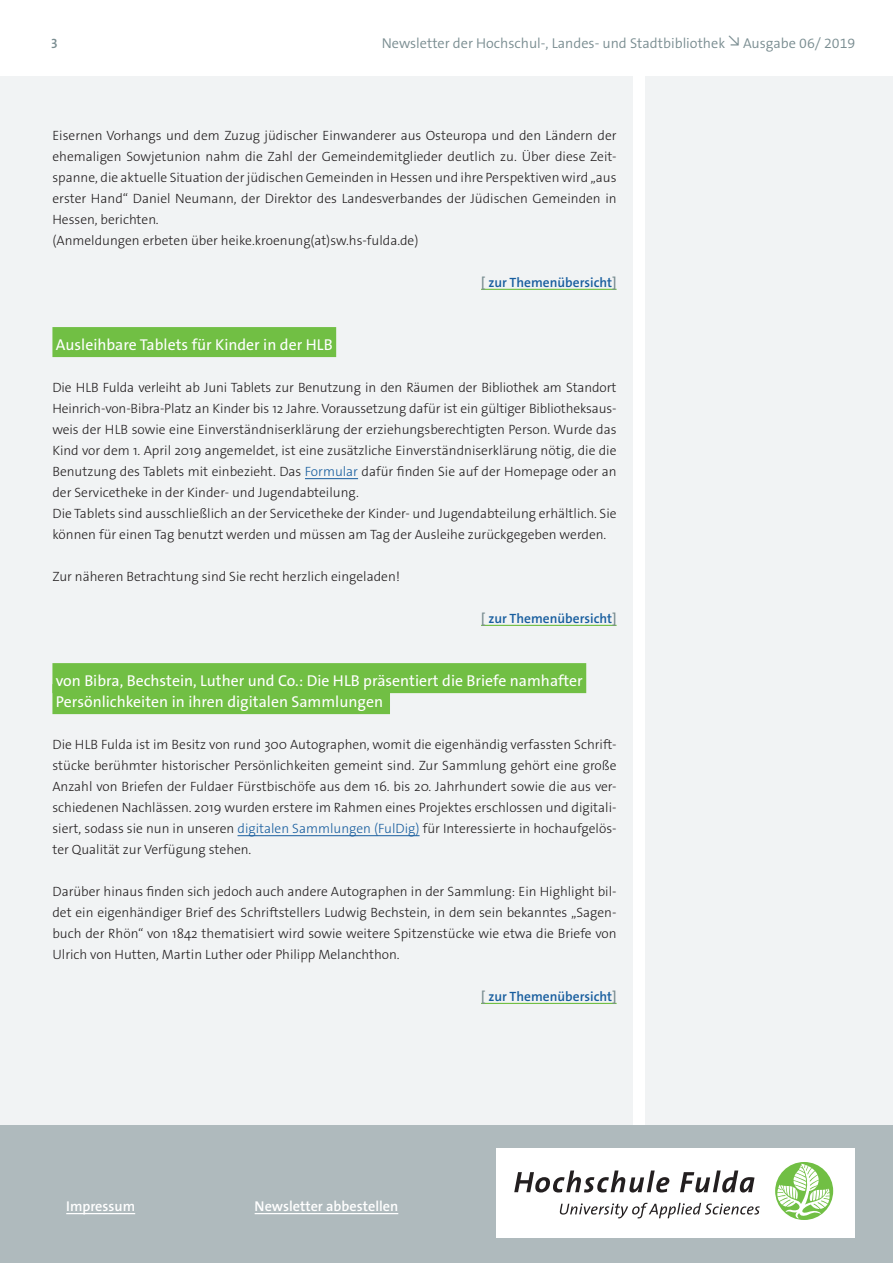
<style>
.page{position:relative;width:893px;height:1263px;background:#fff}
.page>*{position:absolute;margin:0;border:0;box-sizing:border-box;transform-origin:0 0}
.Copy_Headline_HFD-Gr{font:15.75px/21px "The Sans Os F";color:#fff}
.t1{font:300 14.25px "The Sans Os F";color:#7a8d91}
.t2{font:600 14.25px "The Sans Os F";color:#fff}
.Copy_Headline_HFD-Gr-2{font:300 13.5px/21px "The Sans Os F";color:#231f20;text-align:justify}
.Copy_Link{font:600 13.5px "The Sans Os F";color:#175d9e}
.t3{font:600 13.5px "The Sans Os F";color:#7a8d91}
.s1{color:#7a8d91}
.s2{color:#175d9e}
</style>
<div class="page">
<div style="left:0;top:77px;width:632px;height:1048px;background:#f1f3f4"></div>
<div style="left:645px;top:77px;width:248px;height:1048px;background:#f1f3f4"></div>
<div style="left:0;top:1125px;width:893px;height:138px;background:#afbabd"></div>
<hr style="left:66px;top:1213px;width:69px;height:1px;background:#fff">
<div style="left:496px;top:1148px;width:359px;height:90px;background:#fff"></div>
<div style="left:775px;top:1162px;width:58px;height:58px;background:#71bf44;border-radius:50%"></div>
<svg style="left:777px;top:1163px;width:53px;height:55px"></svg>
<svg style="left:514px;top:1170px;width:155px;height:22px"></svg>
<svg style="left:680px;top:1170px;width:74px;height:22px"></svg>
<svg style="left:559px;top:1203px;width:201px;height:15px"></svg>
<hr style="left:255px;top:1213px;width:143px;height:1px;background:#fff">
<hr style="left:481px;top:289px;width:136px;height:1px;background:#71bf44">
<div style="left:52px;top:327px;width:284px;height:30px;background:#71bf44"></div>
<hr style="left:305px;top:478px;width:53px;height:1px;background:#175d9e">
<hr style="left:481px;top:625px;width:136px;height:1px;background:#71bf44">
<div style="left:52px;top:663px;width:534px;height:30px;background:#71bf44"></div>
<div style="left:52px;top:684px;width:338px;height:30px;background:#71bf44"></div>
<hr style="left:238px;top:835px;width:182px;height:1px;background:#175d9e">
<hr style="left:481px;top:1003px;width:136px;height:1px;background:#71bf44">
<p class="t3" style="left:51px;top:35px;width:8px">3</p>
<p class="t1" style="left:382px;top:34px;width:475px">Newsletter der Hochschul-, Landes- und Stadtbibliothek <sup>↘</sup> Ausgabe 06/ 2019</p>
<p class="Copy_Headline_HFD-Gr-2" style="left:52px;top:125px;width:566px">Eisernen Vorhangs und dem Zuzug jüdischer Einwanderer aus Osteuropa und den Ländern der ehemaligen Sowjetunion nahm die Zahl der Gemeindemitglieder deutlich zu. Über diese Zeit&shy;spanne, die aktuelle Situation der jüdischen Gemeinden in Hessen und ihre Perspektiven wird „aus erster Hand“ Daniel Neumann, der Direktor des Landesverbandes der Jüdischen Gemeinden in Hessen, berichten.</p>
<p class="Copy_Headline_HFD-Gr-2" style="left:52px;top:230px;width:368px">(Anmeldungen erbeten über heike.kroenung(at)sw.hs-fulda.de)</p>
<p class="Copy_Link" style="left:481px;top:273px;width:137px"><span class="s1">[</span> zur Themenübersicht<span class="s1">]</span></p>
<p class="Copy_Headline_HFD-Gr" style="left:56px;top:334px;width:278px">Ausleihbare Tablets für Kinder in der HLB</p>
<p class="Copy_Headline_HFD-Gr-2" style="left:52px;top:377px;width:566px">Die HLB Fulda verleiht ab Juni Tablets zur Benutzung in den Räumen der Bibliothek am Standort Heinrich-von-Bibra-Platz an Kinder bis 12 Jahre. Voraussetzung dafür ist ein gültiger Bibliotheksaus&shy;weis der HLB sowie eine Einverständniserklärung der erziehungsberechtigten Person. Wurde das Kind vor dem 1. April 2019 angemeldet, ist eine zusätzliche Einverständniserklärung nötig, die die Benutzung des Tablets mit einbezieht. Das <span class="s2">Formular</span> dafür finden Sie auf der Homepage oder an der Servicetheke in der Kinder- und Jugendabteilung.</p>
<p class="Copy_Headline_HFD-Gr-2" style="left:52px;top:503px;width:566px">Die Tablets sind ausschließlich an der Servicetheke der Kinder- und Jugendabteilung erhältlich. Sie können für einen Tag benutzt werden und müssen am Tag der Ausleihe zurückgegeben werden.</p>
<p class="Copy_Headline_HFD-Gr-2" style="left:52px;top:566px;width:349px">Zur näheren Betrachtung sind Sie recht herzlich eingeladen!</p>
<p class="Copy_Link" style="left:481px;top:609px;width:137px"><span class="s1">[</span> zur Themenübersicht<span class="s1">]</span></p>
<p class="Copy_Headline_HFD-Gr" style="left:56px;top:670px;width:528px">von Bibra, Bechstein, Luther und Co.: Die HLB präsentiert die Briefe namhafter<br>Persönlichkeiten in ihren digitalen Sammlungen</p>
<p class="Copy_Headline_HFD-Gr-2" style="left:52px;top:734px;width:566px">Die HLB Fulda ist im Besitz von rund 300 Autographen, womit die eigenhändig verfassten Schrift&shy;stücke berühmter historischer Persönlichkeiten gemeint sind. Zur Sammlung gehört eine große Anzahl von Briefen der Fuldaer Fürstbischöfe aus dem 16. bis 20. Jahrhundert sowie die aus ver&shy;schiedenen Nachlässen. 2019 wurden erstere im Rahmen eines Projektes erschlossen und digitali&shy;siert, sodass sie nun in unseren <span class="s2">digitalen Sammlungen (FulDig)</span> für Interessierte in hochaufgelös&shy;ter Qualität zur Verfügung stehen.</p>
<p class="Copy_Headline_HFD-Gr-2" style="left:52px;top:881px;width:566px">Darüber hinaus finden sich jedoch auch andere Autographen in der Sammlung: Ein Highlight bil&shy;det ein eigenhändiger Brief des Schriftstellers Ludwig Bechstein, in dem sein bekanntes „Sagen&shy;buch der Rhön“ von 1842 thematisiert wird sowie weitere Spitzenstücke wie etwa die Briefe von Ulrich von Hutten, Martin Luther oder Philipp Melanchthon.</p>
<p class="Copy_Link" style="left:481px;top:987px;width:137px"><span class="s1">[</span> zur Themenübersicht<span class="s1">]</span></p>
<p class="t2" style="left:66px;top:1197px;width:70px">Impressum</p>
<p class="t2" style="left:255px;top:1197px;width:145px">Newsletter abbestellen</p>
</div>
